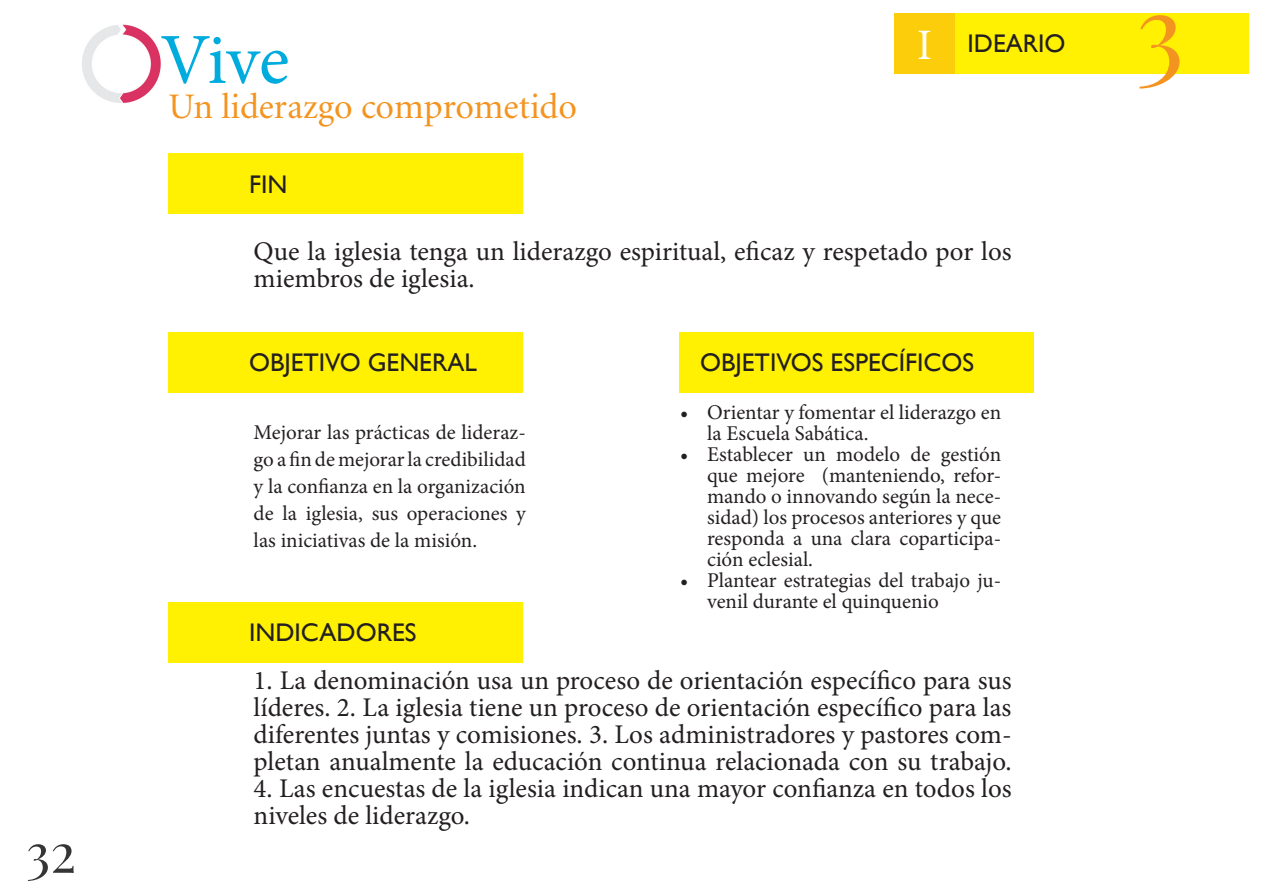
<style>
.page{position:relative;width:1263px;height:893px;background:#fff}
.page>*{position:absolute;margin:0;border:0;box-sizing:border-box;transform-origin:0 0}
.t1{font:108px "Playfair Display";color:#f49420}
.t2{font:72px "Minion Pro";color:#00acdd}
.t3{font:54px "Playfair Display";color:#363536}
.t4{font:36px "Minion";color:#f49420}
.t5{font:27px/27px "Minion Pro";color:#231f20}
.t6{font:25.5px "Gill Sans";color:#231f20}
.t7{font:21px/21px "Minion Pro";color:#231f20;text-align:justify}
.s1{font-family:"Minion Pro";font-size:43.5px;color:#fff}
</style>
<div class="page">
<img style="left:82px;top:24px;width:79px;height:79px">
<div style="left:894px;top:13px;width:354px;height:60px;background:#fff101"></div>
<div style="left:894px;top:13px;width:61px;height:60px;background:#fccd0a"></div>
<div style="left:169px;top:153px;width:354px;height:61px;background:#fff101"></div>
<div style="left:169px;top:332px;width:354px;height:61px;background:#fff101"></div>
<div style="left:680px;top:332px;width:354px;height:61px;background:#fff101"></div>
<div style="left:169px;top:602px;width:354px;height:60px;background:#fff101"></div>
<h3 class="t3" style="left:26px;top:819px;width:52px">32</h3>
<h2 class="t2" style="left:160px;top:12px;width:131px">Vive</h2>
<h3 class="t4" style="left:169px;top:88px;width:410px">Un liderazgo comprometido</h3>
<p class="t6" style="left:249px;top:169px;width:40px">FIN</p>
<p class="t6" style="left:917px;top:28px;width:150px"><span class="s1">I</span> IDEARIO</p>
<p class="t5" style="left:254px;top:238px;width:760px">Que la iglesia tenga un liderazgo espiritual, eficaz y respetado por los miembros de iglesia.</p>
<p class="t6" style="left:249px;top:348px;width:229px">OBJETIVO GENERAL</p>
<p class="t6" style="left:700px;top:348px;width:276px">OBJETIVOS ESPECÍFICOS</p>
<p class="t7" style="left:254px;top:419px;width:274px;line-height:27px">Mejorar las prácticas de lideraz&shy;go a fin de mejorar la credibilidad y la confianza en la organización de la iglesia, sus operaciones y las iniciativas de la misión.</p>
<p class="t6" style="left:249px;top:617px;width:169px">INDICADORES</p>
<p class="t7" style="left:707px;top:402px;width:296px;text-indent:-27px">• Orientar y fomentar el liderazgo en la Escuela Sabática.</p>
<p class="t7" style="left:707px;top:444px;width:296px;text-indent:-27px">• Establecer un modelo de gestión que mejore (manteniendo, refor&shy;mando o innovando según la nece&shy;sidad) los procesos anteriores y que responda a una clara coparticipa&shy;ción eclesial.</p>
<p class="t7" style="left:707px;top:570px;width:296px;text-indent:-27px">• Plantear estrategias del trabajo ju&shy;venil durante el quinquenio</p>
<p class="t5" style="left:254px;top:667px;width:759px;text-align:justify">1. La denominación usa un proceso de orientación específico para sus líderes. 2. La iglesia tiene un proceso de orientación específico para las diferentes juntas y comisiones. 3. Los administradores y pastores com&shy;pletan anualmente la educación continua relacionada con su trabajo.</p>
<p class="t5" style="left:254px;top:775px;width:759px">4. Las encuestas de la iglesia indican una mayor confianza en todos los niveles de liderazgo.</p>
<h1 class="t1" style="left:1135px;top:-36px;width:50px">3</h1>
</div>
